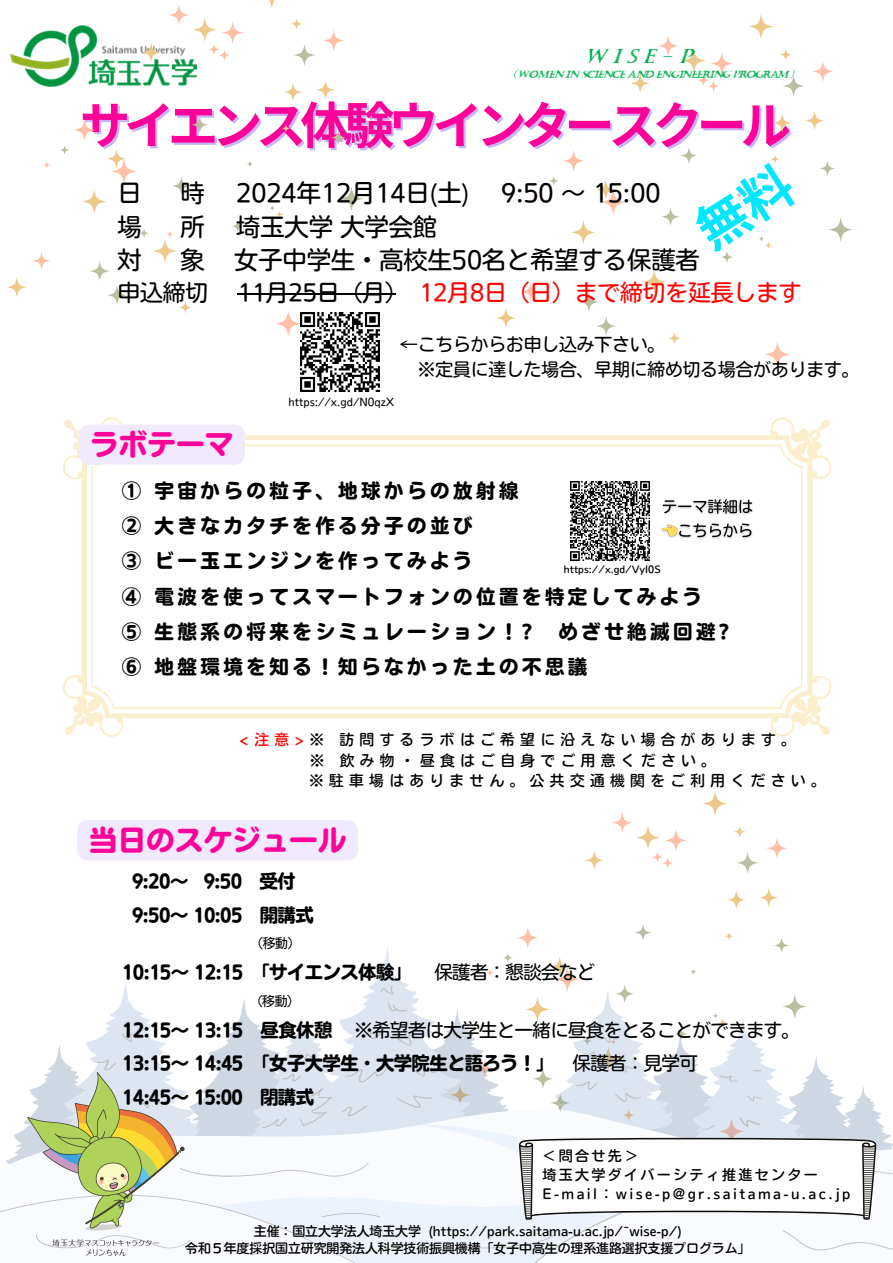
<style>
.page{position:relative;width:893px;height:1263px;background:#fff}
.page>*{position:absolute;margin:0;border:0;box-sizing:border-box;transform-origin:0 0}
.t1{font:700 50.32px "Noto Sans CJ Ksc";letter-spacing:-.125em;color:#f09}
.t2{font:28.65px "Nud Motoya Maru Std W6";color:#f09}
.t3{font:24.15px "Nud Motoya Maru Std W3";color:#000}
.t4{font:22.65px "Nud Motoya Maru Std W3";color:#f00}
.t5{font:22.65px "Nud Motoya Maru Std W3";color:#000}
.t6{font:19.42px/35.4px "Nud Motoya Maru Std W6";letter-spacing:.18em;color:#000}
.t7{font:18.3px/33.8px "Nud Motoya Maru Std W6";letter-spacing:-.03em;color:#000}
.t8{font:17.7px/24.5px "Nud Motoya Maru Std W3";color:#000}
.t9{font:14.62px "Nud Motoya Maru Std W4";letter-spacing:.37em;color:#000}
.t10{font:13.95px "Nud Motoya Maru Std W4";letter-spacing:.17em;color:#000}
.t11{font:12.9px "Nud Motoya Maru Std W3";color:#000}
.t12{font:12.83px "Nud Motoya Maru Std W4";color:#000}
.t13{font:10.73px "Nud Motoya Maru Std W3";color:#000}
.t14{font:9.75px "Nud Motoya Maru Std W4";color:#000}
.s1{color:rgb(120 67 230/.4)}
.s2{color:#000}
.s3{color:#f00}
.s4{font-family:"Nud Motoya Maru Std W3"}
</style>
<div class="page">
<svg style="left:759px;top:888px;width:19px;height:19px"></svg>
<svg style="left:651px;top:851px;width:12px;height:12px"></svg>
<svg style="left:612px;top:812px;width:21px;height:21px"></svg>
<svg style="left:662px;top:857px;width:11px;height:12px"></svg>
<svg style="left:725px;top:932px;width:8px;height:8px"></svg>
<svg style="left:733px;top:825px;width:13px;height:13px"></svg>
<svg style="left:634px;top:924px;width:17px;height:17px"></svg>
<svg style="left:766px;top:837px;width:21px;height:22px"></svg>
<svg style="left:702px;top:791px;width:26px;height:25px"></svg>
<svg style="left:585px;top:851px;width:19px;height:19px"></svg>
<svg style="left:636px;top:825px;width:24px;height:25px"></svg>
<svg style="left:664px;top:829px;width:23px;height:23px"></svg>
<svg style="left:736px;top:852px;width:22px;height:22px"></svg>
<svg style="left:774px;top:938px;width:15px;height:15px"></svg>
<svg style="left:517px;top:927px;width:22px;height:22px"></svg>
<svg style="left:727px;top:890px;width:18px;height:19px"></svg>
<svg style="left:125px;top:947px;width:664px;height:38px"></svg>
<svg style="left:0;top:985px;width:893px;height:278px"></svg>
<img style="left:10px;top:26px;width:186px;height:61px">
<svg style="left:805px;top:111px;width:19px;height:19px"></svg>
<svg style="left:642px;top:270px;width:24px;height:24px"></svg>
<svg style="left:596px;top:180px;width:19px;height:19px"></svg>
<svg style="left:764px;top:341px;width:26px;height:27px"></svg>
<svg style="left:708px;top:80px;width:11px;height:12px"></svg>
<svg style="left:521px;top:283px;width:19px;height:18px"></svg>
<svg style="left:496px;top:308px;width:20px;height:20px"></svg>
<svg style="left:532px;top:192px;width:8px;height:8px"></svg>
<svg style="left:596px;top:316px;width:20px;height:20px"></svg>
<svg style="left:828px;top:217px;width:25px;height:25px"></svg>
<svg style="left:680px;top:147px;width:17px;height:17px"></svg>
<svg style="left:720px;top:251px;width:13px;height:12px"></svg>
<svg style="left:812px;top:61px;width:21px;height:21px"></svg>
<svg style="left:668px;top:332px;width:13px;height:13px"></svg>
<svg style="left:748px;top:14px;width:25px;height:25px"></svg>
<svg style="left:630px;top:74px;width:20px;height:19px"></svg>
<svg style="left:549px;top:176px;width:10px;height:10px"></svg>
<svg style="left:655px;top:261px;width:7px;height:7px"></svg>
<svg style="left:600px;top:189px;width:26px;height:26px"></svg>
<svg style="left:578px;top:292px;width:21px;height:20px"></svg>
<svg style="left:782px;top:75px;width:22px;height:22px"></svg>
<svg style="left:628px;top:259px;width:10px;height:10px"></svg>
<svg style="left:819px;top:161px;width:16px;height:15px"></svg>
<svg style="left:562px;top:150px;width:22px;height:22px"></svg>
<svg style="left:773px;top:114px;width:18px;height:18px"></svg>
<svg style="left:661px;top:207px;width:19px;height:19px"></svg>
<svg style="left:571px;top:220px;width:25px;height:25px"></svg>
<img style="left:514px;top:40px;width:290px;height:47px">
<svg style="left:63px;top:417px;width:768px;height:320px"></svg>
<img style="left:28px;top:1073px;width:157px;height:183px">
<svg style="left:519px;top:1138px;width:357px;height:82px"></svg>
<svg style="left:316px;top:80px;width:19px;height:20px"></svg>
<svg style="left:153px;top:239px;width:24px;height:24px"></svg>
<svg style="left:107px;top:149px;width:19px;height:19px"></svg>
<svg style="left:275px;top:310px;width:26px;height:27px"></svg>
<svg style="left:208px;top:44px;width:12px;height:11px"></svg>
<svg style="left:275px;top:210px;width:8px;height:8px"></svg>
<svg style="left:168px;top:5px;width:21px;height:20px"></svg>
<svg style="left:219px;top:49px;width:11px;height:12px"></svg>
<svg style="left:32px;top:252px;width:19px;height:18px"></svg>
<svg style="left:7px;top:277px;width:20px;height:20px"></svg>
<svg style="left:43px;top:161px;width:8px;height:8px"></svg>
<svg style="left:107px;top:285px;width:20px;height:20px"></svg>
<svg style="left:339px;top:186px;width:25px;height:25px"></svg>
<svg style="left:281px;top:124px;width:9px;height:9px"></svg>
<svg style="left:290px;top:18px;width:12px;height:12px"></svg>
<svg style="left:191px;top:116px;width:17px;height:17px"></svg>
<svg style="left:231px;top:220px;width:13px;height:13px"></svg>
<svg style="left:247px;top:161px;width:6px;height:6px"></svg>
<svg style="left:323px;top:30px;width:21px;height:21px"></svg>
<svg style="left:270px;top:205px;width:5px;height:6px"></svg>
<svg style="left:179px;top:301px;width:13px;height:13px"></svg>
<svg style="left:269px;top:0;width:6px;height:8px"></svg>
<svg style="left:141px;top:43px;width:20px;height:19px"></svg>
<svg style="left:60px;top:145px;width:10px;height:10px"></svg>
<svg style="left:193px;top:18px;width:24px;height:24px"></svg>
<svg style="left:166px;top:230px;width:7px;height:8px"></svg>
<svg style="left:221px;top:21px;width:23px;height:23px"></svg>
<svg style="left:111px;top:158px;width:26px;height:26px"></svg>
<svg style="left:89px;top:261px;width:21px;height:20px"></svg>
<svg style="left:293px;top:44px;width:22px;height:22px"></svg>
<svg style="left:139px;top:228px;width:10px;height:10px"></svg>
<svg style="left:330px;top:130px;width:16px;height:15px"></svg>
<svg style="left:73px;top:119px;width:22px;height:22px"></svg>
<svg style="left:284px;top:83px;width:18px;height:18px"></svg>
<svg style="left:172px;top:177px;width:19px;height:18px"></svg>
<svg style="left:82px;top:189px;width:25px;height:25px"></svg>
<img style="left:570px;top:481px;width:80px;height:14px">
<hr style="left:238px;top:293px;width:158px;height:2px;background:#000">
<img style="left:301px;top:313px;width:78px;height:78px">
<img style="left:458px;top:495px;width:299px;height:94px">
<div style="left:79px;top:425px;width:166px;height:40px;background:#f0eafc"></div>
<div style="left:77px;top:820px;width:281px;height:40px;background:#f0eafc"></div>
<svg style="left:689px;top:159px;width:90px;height:95px"></svg>
<p class="t1" style="left:80px;top:85px;width:712px">サイエンス体<span class="s1">験</span>ウインタースクール</p>
<h6 class="t3" style="left:117px;top:181px;width:19px">日</h6>
<h6 class="t3" style="left:180px;top:181px;width:26px">時</h6>
<h6 class="t3" style="left:236px;top:181px;width:235px">2024年12月 14日 (土)</h6>
<h6 class="t3" style="left:501px;top:181px;width:161px">9:50 ～ 15:00</h6>
<h6 class="t3" style="left:117px;top:214px;width:26px">場</h6>
<h6 class="t3" style="left:180px;top:214px;width:26px">所</h6>
<h6 class="t3" style="left:236px;top:214px;width:202px">埼玉大学大学会館</h6>
<h6 class="t3" style="left:117px;top:248px;width:26px">対</h6>
<h6 class="t3" style="left:180px;top:248px;width:521px">象 女子中学生・高校生50名と希望する保護者</h6>
<h6 class="t5" style="left:117px;top:281px;width:92px">申込締切</h6>
<h6 class="t4" style="left:238px;top:281px;width:565px"><span class="s2">11月25日（月）</span> 12月8日（日）まで締切を延長します</h6>
<p class="t8" style="left:418px;top:332px;width:443px;text-indent:-18px">←こちらからお申し込み下さい。<br>※定員に達した場合、早期に締め切る場合があります。</p>
<p class="t13" style="left:288px;top:397px;width:107px">https://x.gd/N0qzX</p>
<h3 class="t2" style="left:90px;top:430px;width:145px">ラボテーマ</h3>
<p class="t6" style="left:122px;top:472px;width:582px">① 宇宙からの粒子、地球からの放射線<br>② 大きなカタチを作る分子の並び<br>③ ビー玉エンジンを作ってみよう<br>④ 電波を使ってスマートフォンの位置を特定してみよう<br>⑤ 生態系の将来をシミュレーション！?</p>
<p class="t14" style="left:564px;top:564px;width:98px">https://x.gd/VyI0S</p>
<p class="t6" style="left:122px;top:614px;width:608px;text-indent:436px">めざせ絶滅回避?<br>⑥ 地盤環境を知る！知らなかった土の不思議</p>
<h3 class="t9" style="left:240px;top:732px;width:558px"><span class="s3">&lt;注意&gt;</span>※ 訪問するラボはご希望に沿えない場合があります。</h3>
<h5 class="t9" style="left:310px;top:753px;width:407px">※ 飲み物・昼食はご自身でご用意ください。</h5>
<p class="t9" style="left:309px;top:773px;width:518px">※駐車場はありません。公共交通機関をご利用ください。</p>
<h6 class="t2" style="left:89px;top:825px;width:259px">当日のスケジュール</h6>
<h1 class="t7" style="left:132px;top:864px;width:183px">9:20～ 9:50 受付<br>9:50～ 10:05 開講式</h1>
<h1 class="t11" style="left:250px;top:937px;width:52px">（移動）</h1>
<h1 class="t7" style="left:122px;top:955px;width:475px">10:15～ 12:15 「サイエンス体験」 <span class="s4">保護者：懇談会など</span></h1>
<h1 class="t11" style="left:250px;top:994px;width:52px">（移動）</h1>
<h1 class="t7" style="left:122px;top:1013px;width:679px">12:15～ 13:15 昼食休憩 <span class="s4">※希望者は大学生と一緒に昼食をとることができます。<br></span>13:15～ 14:45 「女子大学生・大学院生と語ろう！」 <span class="s4">保護者：見学可<br></span>14:45～ 15:00 閉講式</h1>
<p class="t10" style="left:542px;top:1148px;width:97px">＜問合せ先＞</p>
<p class="t10" style="left:542px;top:1168px;width:277px">埼玉大学ダイバーシティ推進センター</p>
<p class="t10" style="left:542px;top:1187px;width:309px">E-mail：wise-p@gr.saitama-u.ac.jp</p>
<p class="t12" style="left:254px;top:1224px;width:429px">主催：国立大学法人埼玉大学 (https://park.saitama-u.ac.jp/~wise-p/)</p>
<p class="t12" style="left:185px;top:1242px;width:566px">令和５年度採択国立研究開発法人科学技術振興機構「女子中高生の理系進路選択支援プログラム」</p>
</div>
